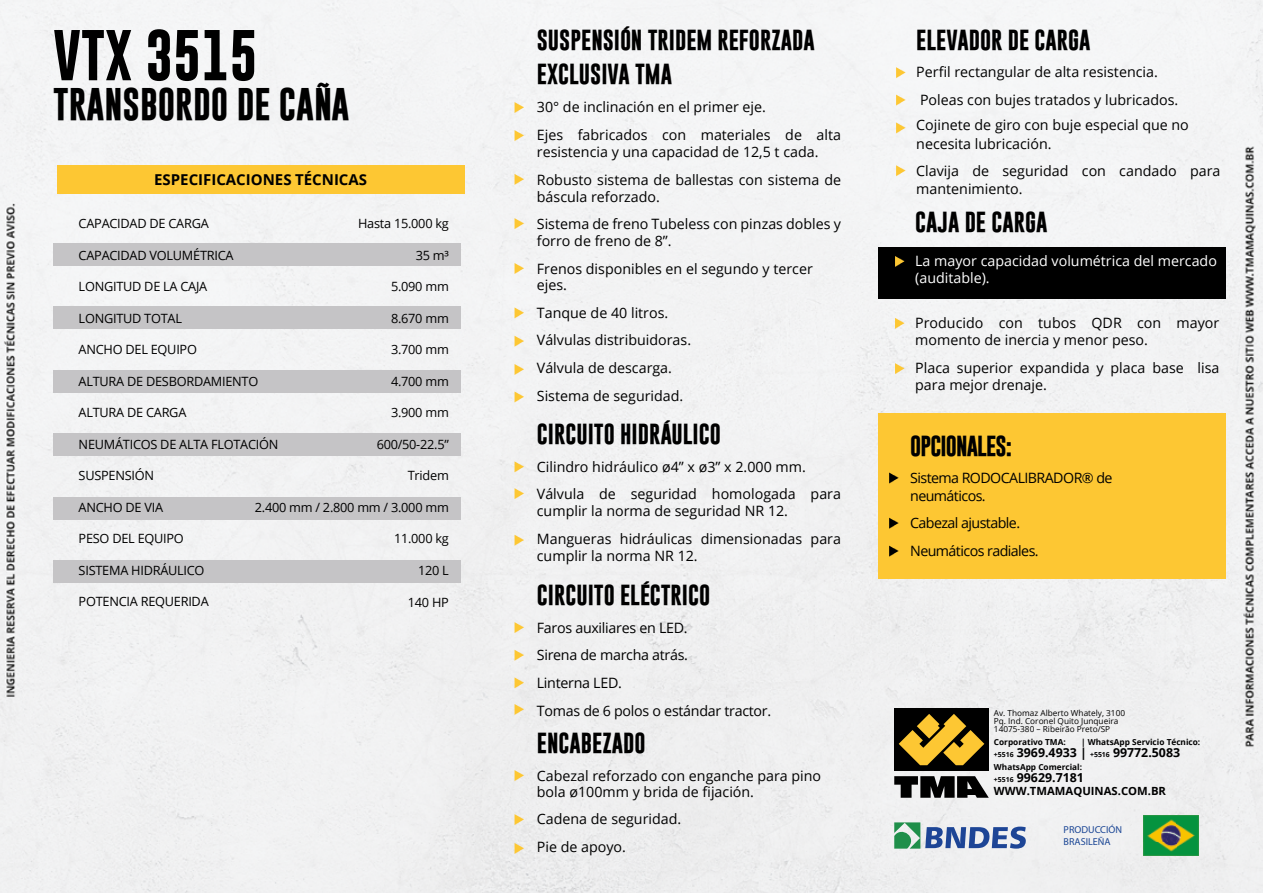
<style>
.page{position:relative;width:1263px;height:893px;background:#f2f2f3}
.page>*{position:absolute;margin:0;border:0;box-sizing:border-box;transform-origin:0 0}
.t1{font:700 51.45px "Gobold";color:#000}
.t2{font:700 33.15px "Gobold";color:#000}
.t3{font:700 21px/34.5px "Gobold";color:#000}
.t4{font:700 21px "Gobold";letter-spacing:-.04em;color:#000}
.t5{font:700 15px "Open Sans";color:#000}
.t6{font:14.25px/27.8px "Open Sans";color:#000}
.t7{font:14.25px/27.8px "Open Sans";letter-spacing:-.02em;color:#000}
.t8{font:14.25px/17.1px "Open Sans";letter-spacing:-.04em;color:#000}
.t9{font:14.25px/17.1px "Open Sans";color:#fff}
.t10{font:12.75px "Open Sans";letter-spacing:-.02em;color:#000}
.t11{font:700 12.45px "Open Sans";color:#000}
.t12{font:700 11.25px "Open Sans";color:#000}
.t13{font:10.05px/12px "Myriad Pro";color:#1b4695}
.t14{font:8.25px/8.2px "Open Sans";color:#000}
.t15{font:700 8.25px "Open Sans";color:#000}
.s1{font-size:6.9px}
</style>
<div class="page">
<svg style="left:894px;top:776px;width:95px;height:22px"></svg>
<div style="left:894px;top:708px;width:95px;height:63px;background:#000"></div>
<svg style="left:899px;top:714px;width:85px;height:51px"></svg>
<svg style="left:894px;top:822px;width:132px;height:27px"></svg>
<img style="left:1143px;top:815px;width:55px;height:41px">
<div style="left:878px;top:413px;width:348px;height:165px;background:#fdc733"></div>
<svg style="left:896px;top:67px;width:9px;height:11px"></svg>
<svg style="left:514px;top:102px;width:10px;height:11px"></svg>
<svg style="left:514px;top:130px;width:10px;height:11px"></svg>
<svg style="left:514px;top:174px;width:10px;height:11px"></svg>
<svg style="left:514px;top:218px;width:10px;height:11px"></svg>
<svg style="left:514px;top:263px;width:10px;height:11px"></svg>
<svg style="left:514px;top:307px;width:10px;height:11px"></svg>
<svg style="left:514px;top:336px;width:10px;height:10px"></svg>
<svg style="left:514px;top:364px;width:10px;height:11px"></svg>
<svg style="left:514px;top:391px;width:10px;height:11px"></svg>
<svg style="left:514px;top:461px;width:10px;height:11px"></svg>
<svg style="left:514px;top:488px;width:10px;height:11px"></svg>
<svg style="left:514px;top:535px;width:10px;height:10px"></svg>
<svg style="left:514px;top:622px;width:10px;height:11px"></svg>
<svg style="left:514px;top:650px;width:10px;height:10px"></svg>
<svg style="left:514px;top:677px;width:10px;height:11px"></svg>
<svg style="left:514px;top:704px;width:10px;height:11px"></svg>
<svg style="left:514px;top:770px;width:10px;height:11px"></svg>
<svg style="left:514px;top:814px;width:10px;height:11px"></svg>
<svg style="left:514px;top:843px;width:10px;height:11px"></svg>
<svg style="left:896px;top:95px;width:9px;height:10px"></svg>
<svg style="left:896px;top:122px;width:9px;height:11px"></svg>
<svg style="left:896px;top:165px;width:9px;height:11px"></svg>
<svg style="left:895px;top:318px;width:9px;height:11px"></svg>
<svg style="left:895px;top:363px;width:9px;height:11px"></svg>
<div style="left:878px;top:247px;width:348px;height:51px;background:#000"></div>
<svg style="left:889px;top:473px;width:9px;height:10px"></svg>
<svg style="left:889px;top:518px;width:9px;height:10px"></svg>
<svg style="left:889px;top:546px;width:9px;height:10px"></svg>
<svg style="left:895px;top:256px;width:9px;height:11px"></svg>
<div style="left:57px;top:165px;width:407px;height:29px;background:#fdc733"></div>
<div style="left:53px;top:243px;width:407px;height:22px;background:#c5c4c6"></div>
<div style="left:53px;top:306px;width:407px;height:23px;background:#c5c4c6"></div>
<div style="left:53px;top:370px;width:407px;height:22px;background:#c5c4c6"></div>
<div style="left:53px;top:433px;width:407px;height:23px;background:#c5c4c6"></div>
<div style="left:53px;top:497px;width:407px;height:22px;background:#c5c4c6"></div>
<div style="left:53px;top:560px;width:407px;height:23px;background:#c5c4c6"></div>
<h1 class="t1" style="left:53px;top:22px;width:206px">VTX 3515</h1>
<h2 class="t2" style="left:53px;top:82px;width:298px">TRANSBORDO DE CAÑA</h2>
<p class="t5" style="left:154px;top:169px;width:214px">ESPECIFICACIONES TÉCNICAS</p>
<p class="t10" style="left:358px;top:215px;width:92px">Hasta 15.000 kg</p>
<p class="t10" style="left:416px;top:247px;width:35px">35 m³</p>
<p class="t10" style="left:391px;top:278px;width:59px">5.090 mm</p>
<p class="t10" style="left:391px;top:310px;width:59px">8.670 mm</p>
<p class="t10" style="left:391px;top:341px;width:59px">3.700 mm</p>
<p class="t10" style="left:391px;top:373px;width:59px">4.700 mm</p>
<p class="t10" style="left:391px;top:404px;width:59px">3.900 mm</p>
<p class="t10" style="left:377px;top:436px;width:74px">600/50-22.5”</p>
<p class="t10" style="left:408px;top:467px;width:43px">Tridem</p>
<p class="t10" style="left:255px;top:499px;width:196px">2.400 mm / 2.800 mm / 3.000 mm</p>
<p class="t10" style="left:394px;top:530px;width:56px">11.000 kg</p>
<p class="t10" style="left:418px;top:562px;width:32px">120 L</p>
<p class="t10" style="left:408px;top:593px;width:43px">140 HP</p>
<p class="t10" style="left:79px;top:215px;width:132px">CAPACIDAD DE CARGA</p>
<p class="t10" style="left:79px;top:246px;width:156px">CAPACIDAD VOLUMÉTRICA</p>
<p class="t10" style="left:79px;top:278px;width:130px">LONGITUD DE LA CAJA</p>
<p class="t10" style="left:79px;top:309px;width:105px">LONGITUD TOTAL</p>
<p class="t10" style="left:79px;top:341px;width:120px">ANCHO DEL EQUIPO</p>
<p class="t10" style="left:79px;top:372px;width:181px">ALTURA DE DESBORDAMIENTO</p>
<p class="t10" style="left:79px;top:404px;width:109px">ALTURA DE CARGA</p>
<p class="t10" style="left:79px;top:436px;width:201px">NEUMÁTICOS DE ALTA FLOTACIÓN</p>
<p class="t10" style="left:79px;top:467px;width:77px">SUSPENSIÓN</p>
<p class="t10" style="left:79px;top:499px;width:86px">ANCHO DE VIA</p>
<p class="t10" style="left:79px;top:530px;width:107px">PESO DEL EQUIPO</p>
<p class="t10" style="left:79px;top:562px;width:127px">SISTEMA HIDRÁULICO</p>
<p class="t10" style="left:79px;top:593px;width:132px">POTENCIA REQUERIDA</p>
<h3 class="t3" style="left:537px;top:23px;width:280px">SUSPENSIÓN TRIDEM REFORZADA<br>EXCLUSIVA TMA</h3>
<p class="t6" style="left:537px;top:93px;width:306px">30° de inclinación en el primer eje.<br>Ejes fabricados con materiales de alta</p>
<p class="t6" style="left:537px;top:137px;width:306px">resistencia y una capacidad de 12,5 t cada.<br>Robusto sistema de ballestas con sistema de</p>
<p class="t6" style="left:537px;top:182px;width:306px">báscula reforzado.<br>Sistema de freno Tubeless con pinzas dobles y</p>
<p class="t6" style="left:537px;top:227px;width:277px">forro de freno de 8”.<br>Frenos disponibles en el segundo y tercer</p>
<p class="t6" style="left:537px;top:271px;width:156px">ejes.<br>Tanque de 40 litros.<br>Válvulas distribuidoras.<br>Válvula de descarga.<br>Sistema de seguridad.</p>
<h3 class="t3" style="left:537px;top:417px;width:186px">CIRCUITO HIDRÁULICO</h3>
<p class="t6" style="left:537px;top:452px;width:306px">Cilindro hidráulico ø4” x ø3” x 2.000 mm.<br>Válvula de seguridad homologada para</p>
<p class="t6" style="left:537px;top:497px;width:306px">cumplir la norma de seguridad NR 12.<br>Mangueras hidráulicas dimensionadas para</p>
<p class="t6" style="left:537px;top:542px;width:162px">cumplir la norma NR 12.</p>
<h3 class="t3" style="left:537px;top:578px;width:175px">CIRCUITO ELÉCTRICO</h3>
<p class="t7" style="left:537px;top:613px;width:236px">Faros auxiliares en LED.<br>Sirena de marcha atrás.<br>Linterna LED.<br>Tomas de 6 polos o estándar tractor.</p>
<h3 class="t3" style="left:537px;top:726px;width:110px">ENCABEZADO</h3>
<p class="t6" style="left:537px;top:767px;width:286px;line-height:15.8px">Cabezal reforzado con enganche para pino bola ø100mm y brida de fijación.</p>
<p class="t6" style="left:537px;top:805px;width:146px">Cadena de seguridad.<br>Pie de apoyo.</p>
<h3 class="t3" style="left:916px;top:23px;width:176px">ELEVADOR DE CARGA</h3>
<p class="t6" style="left:916px;top:58px;width:263px">Perfil rectangular de alta resistencia.<br>Poleas con bujes tratados y lubricados.</p>
<p class="t6" style="left:916px;top:115px;width:274px;line-height:18.8px">Cojinete de giro con buje especial que no necesita lubricación.</p>
<p class="t6" style="left:916px;top:162px;width:306px;line-height:17.1px">Clavija de seguridad con candado para mantenimiento.</p>
<h3 class="t3" style="left:915px;top:205px;width:134px">CAJA DE CARGA</h3>
<p class="t9" style="left:915px;top:252px;width:303px">La mayor capacidad volumétrica del mercado (auditable).</p>
<p class="t6" style="left:915px;top:314px;width:306px;line-height:17.1px">Producido con tubos QDR con mayor momento de inercia y menor peso.</p>
<p class="t6" style="left:915px;top:359px;width:306px;line-height:17.1px">Placa superior expandida y placa base lisa para mejor drenaje.</p>
<h3 class="t4" style="left:910px;top:432px;width:103px">OPCIONALES:</h3>
<p class="t8" style="left:910px;top:469px;width:204px">Sistema RODOCALIBRADOR® de neumáticos.</p>
<p class="t8" style="left:910px;top:509px;width:130px;line-height:27.8px">Cabezal ajustable.<br>Neumáticos radiales.</p>
<p class="t14" style="left:994px;top:708px;width:133px">Av. Thomaz Alberto Whately, 3100<br>Pq. Ind. Coronel Quito Junqueira<br>14075-380 – Ribeirão Preto/SP</p>
<p class="t15" style="left:994px;top:736px;width:73px">Corporativo TMA:</p>
<p class="t15" style="left:1081px;top:736px;width:121px">| WhatsApp Servicio Técnico:</p>
<p class="t11" style="left:994px;top:744px;width:188px"><span class="s1">+5516</span> 3969.4933 | <span class="s1">+5516</span> 99772.5083</p>
<p class="t15" style="left:994px;top:761px;width:90px">WhatsApp Comercial:</p>
<p class="t11" style="left:994px;top:769px;width:92px"><span class="s1">+5516</span> 99629.7181</p>
<p class="t12" style="left:994px;top:783px;width:174px">WWW.TMAMAQUINAS.COM.BR</p>
<p class="t13" style="left:1064px;top:824px;width:60px">PRODUCCIÓN<br>BRASILEÑA</p>
</div>
